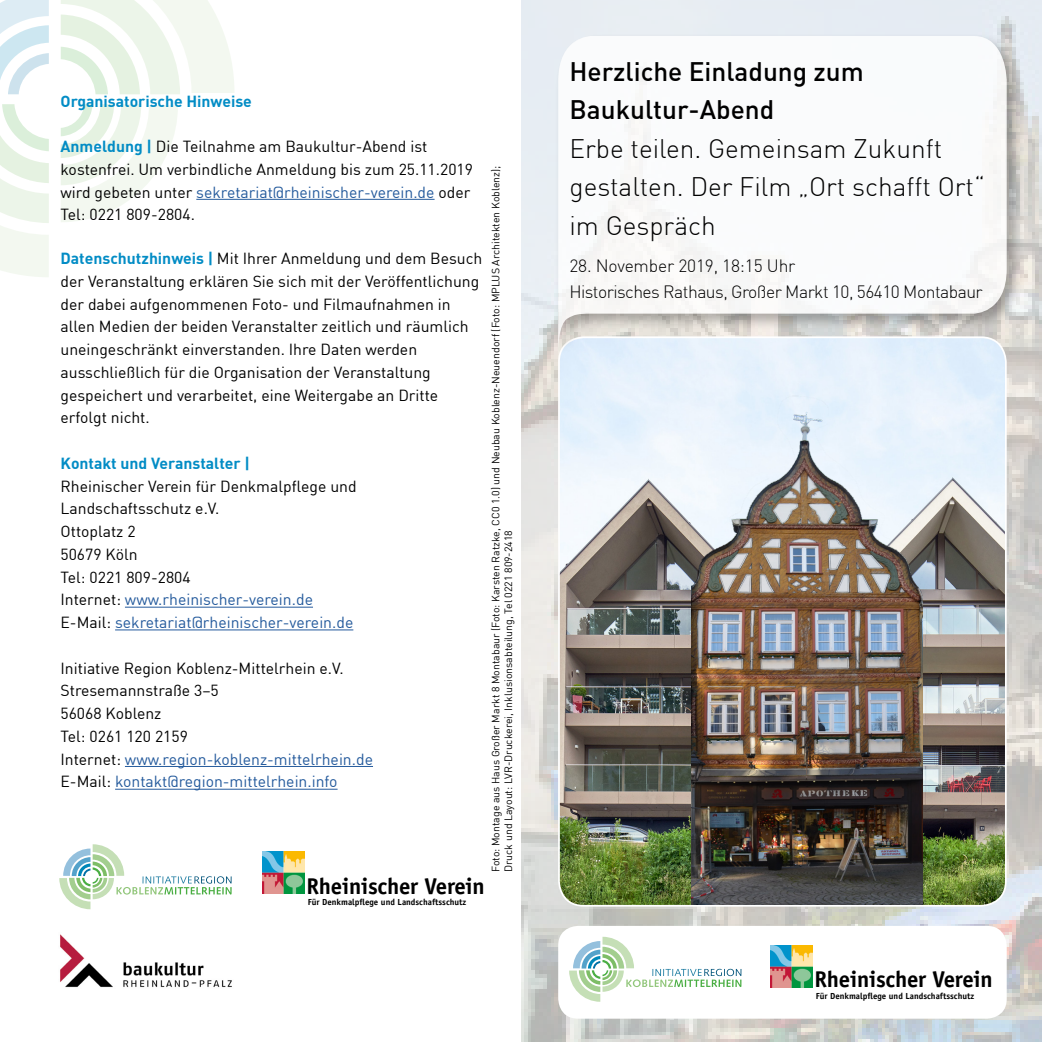
<style>
.page{position:relative;width:1042px;height:1042px;background:#fff}
.page>*{position:absolute;margin:0;border:0;box-sizing:border-box;transform-origin:0 0}
.t1{font:300 26.25px/38.5px "DIN";color:#000}
.t2{font:500 26.25px/38.5px "DIN";color:#000}
.t3{font:700 22.75px "Officina Sans";letter-spacing:-.01em;color:#000}
.t4{font:300 17.5px/26.2px "DIN";letter-spacing:-.03em;color:#000}
.t5{font:15.75px/22.8px "DIN";color:#000}
.t6{font:700 15.75px "DIN";color:#028cc5}
.t7{font:10.5px/12.6px "DIN";color:#000}
.t8{font:700 8.75px "Officina Sans";color:#000}
.s1{font-weight:700;color:#028cc5}
.s2{color:#245a9c}
</style>
<div class="page">
<svg style="left:0;top:0;width:49px;height:94px"></svg>
<svg style="left:0;top:104px;width:49px;height:173px"></svg>
<svg style="left:61px;top:0;width:173px;height:94px"></svg>
<svg style="left:61px;top:104px;width:117px;height:118px"></svg>
<img style="left:521px;top:0;width:521px;height:1042px">
<img style="left:559px;top:363px;width:447px;height:542px">
<img style="left:262px;top:851px;width:42px;height:43px">
<hr style="left:196px;top:199px;width:238px;height:1px;background:#245a9c">
<hr style="left:125px;top:607px;width:188px;height:1px;background:#245a9c">
<hr style="left:115px;top:629px;width:238px;height:1px;background:#245a9c">
<hr style="left:125px;top:766px;width:248px;height:1px;background:#245a9c">
<hr style="left:115px;top:789px;width:223px;height:1px;background:#245a9c">
<div style="left:554px;top:32px;width:470px;height:331px;background:#000;opacity:.35"></div>
<svg style="left:558px;top:36px;width:448px;height:314px"></svg>
<img style="left:60px;top:934px;width:172px;height:54px">
<div style="left:558px;top:926px;width:448px;height:92px;background:#fff;border-radius:20px"></div>
<img style="left:770px;top:945px;width:42px;height:42px">
<img style="left:691px;top:346px;width:231px;height:559px">
<svg style="left:569px;top:937px;width:172px;height:65px"></svg>
<svg style="left:59px;top:844px;width:173px;height:65px"></svg>
<p class="t6" style="left:61px;top:91px;width:193px">Organisatorische Hinweise</p>
<p class="t5" style="left:61px;top:135px;width:414px"><span class="s1">Anmeldung |</span> Die Teilnahme am Baukultur-Abend ist kostenfrei. Um verbindliche Anmeldung bis zum 25.11.2019 wird gebeten unter <span class="s2">sekretariat@rheinischer-verein.de</span> oder Tel: 0221 809-2804.</p>
<p class="t5" style="left:61px;top:247px;width:423px"><span class="s1">Datenschutzhinweis |</span> Mit Ihrer Anmeldung und dem Besuch der Veranstaltung erklären Sie sich mit der Veröffentlichung der dabei aufgenommenen Foto- und Filmaufnahmen in allen Medien der beiden Veranstalter zeitlich und räumlich uneingeschränkt einverstanden. Ihre Daten werden ausschließlich für die Organisation der Veranstaltung gespeichert und verarbeitet, eine Weitergabe an Dritte erfolgt nicht.</p>
<p class="t6" style="left:61px;top:453px;width:191px">Kontakt und Veranstalter |</p>
<p class="t5" style="left:61px;top:474px;width:298px">Rheinischer Verein für Denkmalpflege und<br>Landschaftsschutz e.V.<br>Ottoplatz 2<br>50679 Köln<br>Tel: 0221 809-2804<br>Internet: <span class="s2">www.rheinischer-verein.de<br></span>E-Mail: <span class="s2">sekretariat@rheinischer-verein.de</span></p>
<p class="t5" style="left:61px;top:656px;width:314px">Initiative Region Koblenz-Mittelrhein e.V.<br>Stresemannstraße 3–5<br>56068 Koblenz<br>Tel: 0261 120 2159<br>Internet: <span class="s2">www.region-koblenz-mittelrhein.de<br></span>E-Mail: <span class="s2">kontakt@region-mittelrhein.info</span></p>
<p class="t7" style="left:489px;top:872px;width:708px;rotate:-90deg">Foto: Montage aus Haus Großer Markt 8 Montabaur (Foto: Karsten Ratzke, CC0 1.0) und Neubau Koblenz-Neuendorf (Foto: MPLUS Architekten Koblenz);<br>Druck und Layout: LVR-Druckerei, Inklusionsabteilung, Tel 0221 809-2418</p>
<h2 class="t3" style="left:306px;top:872px;width:180px">Rheinischer Verein</h2>
<p class="t8" style="left:308px;top:897px;width:160px">Für Denkmalpflege und Landschaftsschutz</p>
<h1 class="t2" style="left:569px;top:51px;width:296px">Herzliche Einladung zum<br>Baukultur-Abend</h1>
<h1 class="t1" style="left:569px;top:129px;width:417px">Erbe teilen. Gemeinsam Zukunft gestalten. Der Film „Ort schafft Ort“ im Gespräch</h1>
<p class="t4" style="left:569px;top:252px;width:415px">28. November 2019, 18:15 Uhr<br>Historisches Rathaus, Großer Markt 10, 56410 Montabaur</p>
<h2 class="t3" style="left:814px;top:965px;width:180px">Rheinischer Verein</h2>
<p class="t8" style="left:815px;top:990px;width:160px">Für Denkmalpflege und Landschaftsschutz</p>
</div>
